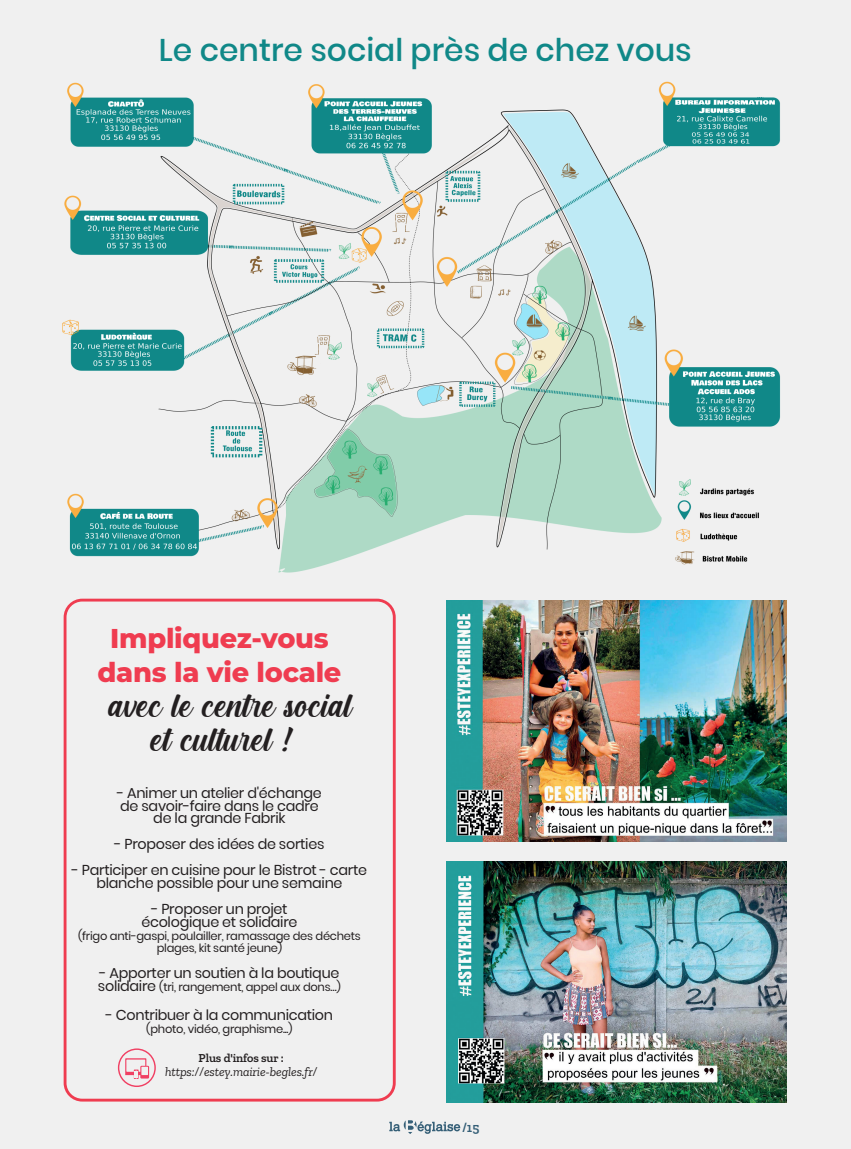
<style>
.page{position:relative;width:851px;height:1149px;background:#fff}
.page>*{position:absolute;margin:0;border:0;box-sizing:border-box;transform-origin:0 0}
.t1{font:45.9px "Cream Cake";letter-spacing:-.01em;color:#231f20}
.t2{font:500 31.35px "Poppins";color:#108888}
.t3{font:800 27.15px "Montserrat";letter-spacing:-.01em;color:#ef3c50}
.t4{font:14.25px/12.9px "Poppins";letter-spacing:-.02em;color:#231f20;text-align:center}
.t5{font:600 13.5px "Zilla Slab";color:#355f77}
.t6{font:italic 12.9px "Zilla Slab";letter-spacing:-.01em;color:#231f20}
.t7{font:600 12.15px "Zilla Slab";letter-spacing:-.01em;color:#231f20}
.t8{font:11.4px/12.9px "Poppins";letter-spacing:-.02em;color:#231f20;text-align:center}
.s1{font-family:"Bernadette";font-size:30.15px}
.s2{font-size:14.25px}
</style>
<div class="page">
<div style="left:0;top:0;width:850px;height:1148px;background:#f0f0f0"></div>
<div style="left:64px;top:598px;width:331px;height:503px;border:3px solid #ef3c50;border-radius:17px"></div>
<svg style="left:389px;top:1119px;width:71px;height:14px"></svg>
<img style="left:55px;top:75px;width:744px;height:504px">
<img style="left:446px;top:861px;width:340px;height:241px">
<img style="left:446px;top:600px;width:340px;height:241px">
<div style="left:118px;top:1048px;width:38px;height:38px;border:1px solid #f04063;border-radius:50%"></div>
<svg style="left:125px;top:1057px;width:24px;height:21px"></svg>
<p class="t2" style="left:159px;top:32px;width:534px">Le centre social près de chez vous</p>
<p class="t3" style="left:110px;top:618px;width:220px">Impliquez-vous</p>
<p class="t3" style="left:98px;top:652px;width:245px">dans la vie locale</p>
<p class="t1" style="left:109px;top:682px;width:245px">avec le centre social</p>
<p class="t1" style="left:151px;top:717px;width:148px">et culturel <span class="s1">!</span></p>
<p class="t4" style="left:117px;top:786px;width:206px">- Animer un atelier d'échange</p>
<p class="t4" style="left:120px;top:798px;width:200px">de savoir-faire dans le cadre</p>
<p class="t4" style="left:153px;top:811px;width:134px">de la grande Fabrik</p>
<p class="t4" style="left:114px;top:837px;width:211px">- Proposer des idées de sorties</p>
<p class="t4" style="left:72px;top:863px;width:297px">- Participer en cuisine pour le Bistrot - carte blanche possible pour une semaine</p>
<p class="t4" style="left:151px;top:902px;width:138px">- Proposer un projet</p>
<p class="t4" style="left:141px;top:914px;width:157px">écologique et solidaire</p>
<p class="t8" style="left:78px;top:928px;width:284px">(frigo anti-gaspi, poulailler, ramassage des déchets plages, kit santé jeune)</p>
<p class="t4" style="left:99px;top:966px;width:241px">- Apporter un soutien à la boutique</p>
<p class="t8" style="left:98px;top:980px;width:244px"><span class="s2">solidaire</span> (tri, rangement, appel aux dons…)</p>
<p class="t4" style="left:106px;top:1008px;width:229px">- Contribuer à la communication</p>
<p class="t8" style="left:146px;top:1021px;width:148px">(photo, vidéo, graphisme...)</p>
<p class="t7" style="left:199px;top:1050px;width:87px">Plus d'infos sur :</p>
<p class="t6" style="left:165px;top:1064px;width:154px">https://estey.mairie-begles.fr/</p>
<p class="t5" style="left:462px;top:1119px;width:19px">/15</p>
</div>
